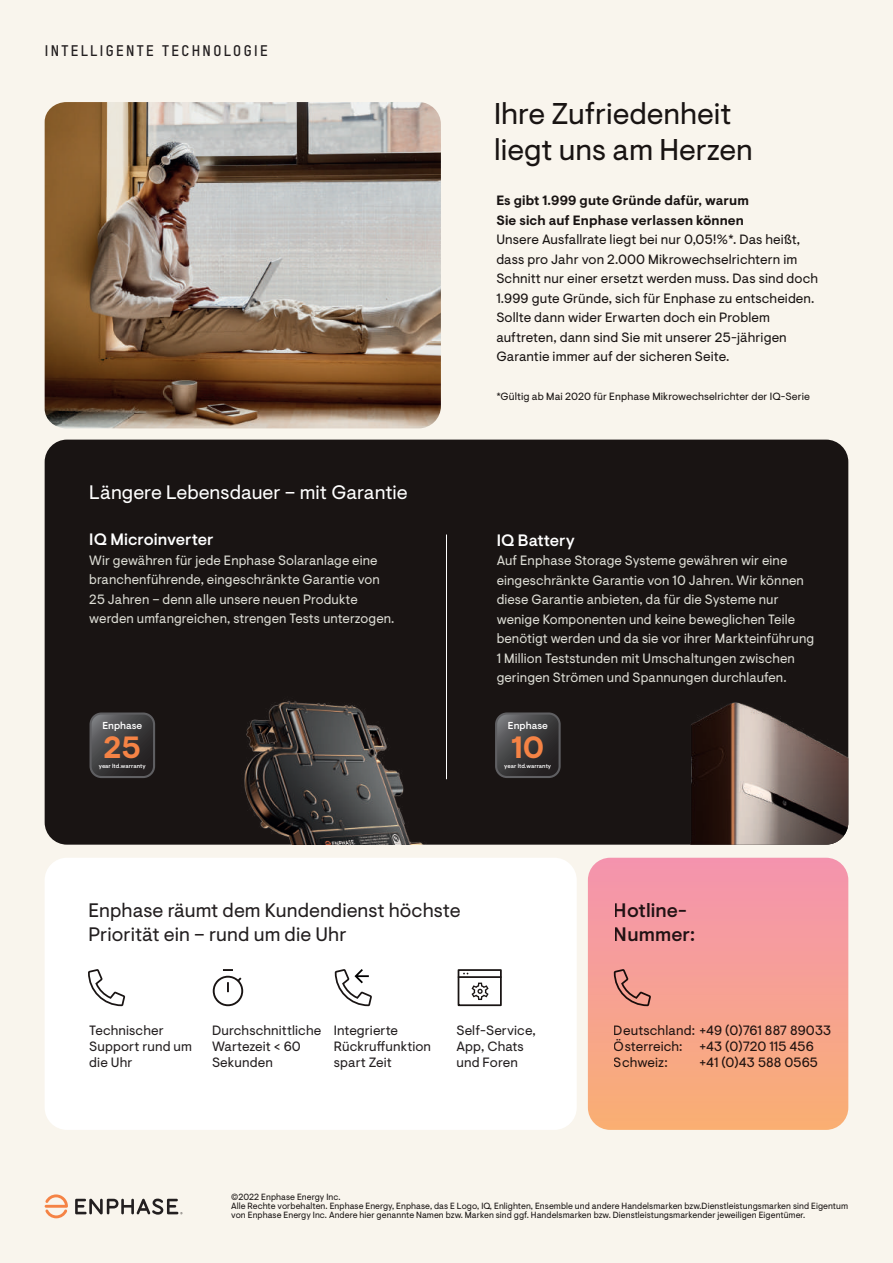
<style>
.page{position:relative;width:893px;height:1263px;background:#f9f5ed}
.page>*{position:absolute;margin:0;border:0;box-sizing:border-box;transform-origin:0 0}
.t1{font:700 30.75px "Enphase Visuelt";color:#f58345}
.t2{font:30px/36px "Enphase Visuelt";color:#191413}
.t3{font:19.5px/23.4px "Enphase Visuelt";letter-spacing:.005em;color:#231f20}
.t4{font:19.5px "Enphase Visuelt";letter-spacing:.005em;color:#fff}
.t5{font:500 19.5px/23.4px "Enphase Visuelt";letter-spacing:.005em;color:#231f20}
.t6{font:500 16.5px "Enphase Visuelt";letter-spacing:.005em;color:#fff}
.t7{font:15px "T Star Pro Bold";letter-spacing:.16em;color:#231f20}
.t8{font:13.5px/19.5px "Enphase Visuelt";letter-spacing:.01em;color:#dcdcd4}
.t9{font:13.5px/19.5px "Enphase Visuelt";letter-spacing:.01em;color:#191413}
.t10{font:13.5px/16.2px "Enphase Visuelt";letter-spacing:.01em;color:#231f20}
.t11{font:700 13.5px/19.5px "Enphase Visuelt";letter-spacing:.01em;color:#191413}
.t12{font:10.5px "Enphase Visuelt";letter-spacing:.01em;color:#191413}
.t13{font:500 10.05px "Enphase Visuelt";color:#fff}
.t14{font:9px/9px "Enphase Visuelt";letter-spacing:.01em;color:#191413}
.t15{font:500 5.85px "Enphase Visuelt";color:#fff}
</style>
<div class="page">
<img style="left:45px;top:102px;width:396px;height:326px">
<svg style="left:588px;top:858px;width:260px;height:272px;background:#f6a192"></svg>
<svg style="left:45px;top:1194px;width:23px;height:24px"></svg>
<svg style="left:75px;top:1198px;width:108px;height:17px"></svg>
<div style="left:45px;top:858px;width:532px;height:272px;background:#fff;border-radius:22px"></div>
<svg style="left:213px;top:969px;width:30px;height:37px"></svg>
<div style="left:458px;top:969px;width:44px;height:37px;border:2px solid #191413"></div>
<hr style="left:458px;top:976px;width:43px;height:2px;background:#191413">
<svg style="left:471px;top:982px;width:18px;height:18px"></svg>
<svg style="left:335px;top:969px;width:37px;height:37px"></svg>
<svg style="left:88px;top:969px;width:37px;height:37px"></svg>
<svg style="left:614px;top:969px;width:37px;height:37px"></svg>
<div style="left:45px;top:440px;width:803px;height:405px;background:#191413;border-radius:22px"></div>
<img style="left:667px;top:702px;width:181px;height:143px">
<svg style="left:93px;top:715px;width:59px;height:60px;background:#3f3e3f"></svg>
<div style="left:90px;top:712px;width:65px;height:66px;border:2px solid #5f5f62;border-radius:11px"></div>
<svg style="left:498px;top:715px;width:60px;height:60px;background:#3f3e3f"></svg>
<div style="left:495px;top:712px;width:66px;height:66px;border:2px solid #5f5f62;border-radius:11px"></div>
<hr style="left:446px;top:534px;width:1px;height:245px;background:#fff">
<img style="left:182px;top:701px;width:256px;height:144px">
<p class="t7" style="left:45px;top:40px;width:224px">INTELLIGENTE TECHNOLOGIE</p>
<h3 class="t4" style="left:89px;top:481px;width:320px">Längere Lebensdauer – mit Garantie</h3>
<p class="t6" style="left:89px;top:530px;width:126px">IQ Microinverter</p>
<p class="t8" style="left:89px;top:551px;width:307px">Wir gewähren für jede Enphase Solaranlage eine branchenführende, eingeschränkte Garantie von 25 Jahren – denn alle unsere neuen Produkte werden umfangreichen, strengen Tests unterzogen.</p>
<p class="t13" style="left:102px;top:720px;width:41px">Enphase</p>
<p class="t15" style="left:99px;top:762px;width:48px">year ltd.warranty</p>
<h1 class="t1" style="left:104px;top:729px;width:39px">25</h1>
<h2 class="t2" style="left:494px;top:97px;width:260px">Ihre Zufriedenheit liegt uns am Herzen</h2>
<p class="t11" style="left:496px;top:192px;width:254px">Es gibt 1.999 gute Gründe dafür, warum<br>Sie sich auf Enphase verlassen können</p>
<p class="t9" style="left:496px;top:230px;width:323px">Unsere Ausfallrate liegt bei nur 0,05!%*. Das heißt, dass pro Jahr von 2.000 Mikrowechselrichtern im Schnitt nur einer ersetzt werden muss. Das sind doch 1.999 gute Gründe, sich für Enphase zu entscheiden.<br>Sollte dann wider Erwarten doch ein Problem auftreten, dann sind Sie mit unserer 25-jährigen Garantie immer auf der sicheren Seite.</p>
<p class="t12" style="left:496px;top:391px;width:315px">*Gültig ab Mai 2020 für Enphase Mikrowechselrichter der IQ-Serie</p>
<p class="t6" style="left:497px;top:530px;width:80px">IQ Battery</p>
<p class="t8" style="left:497px;top:551px;width:319px">Auf Enphase Storage Systeme gewähren wir eine eingeschränkte Garantie von 10 Jahren. Wir können diese Garantie anbieten, da für die Systeme nur wenige Komponenten und keine beweglichen Teile benötigt werden und da sie vor ihrer Markteinführung 1 Million Teststunden mit Umschaltungen zwischen geringen Strömen und Spannungen durchlaufen.</p>
<p class="t13" style="left:508px;top:720px;width:41px">Enphase</p>
<p class="t15" style="left:504px;top:762px;width:48px">year ltd.warranty</p>
<h1 class="t1" style="left:511px;top:729px;width:34px">10</h1>
<h3 class="t3" style="left:88px;top:900px;width:374px">Enphase räumt dem Kundendienst höchste<br>Priorität ein – rund um die Uhr</h3>
<h3 class="t5" style="left:614px;top:900px;width:83px">Hotline-<br>Nummer:</h3>
<p class="t10" style="left:89px;top:1022px;width:104px">Technischer<br>Support rund um die Uhr</p>
<p class="t10" style="left:212px;top:1022px;width:111px">Durchschnittliche<br>Wartezeit &lt; 60<br>Sekunden</p>
<p class="t10" style="left:334px;top:1022px;width:99px">Integrierte<br>Rückruffunktion spart Zeit</p>
<p class="t10" style="left:456px;top:1022px;width:81px">Self-Service,<br>App, Chats und Foren</p>
<p class="t10" style="left:614px;top:1022px;width:219px">Deutschland: +49 (0)761 887 89033<br>Österreich: +43 (0)720 115 456<br>Schweiz:</p>
<p class="t10" style="left:699px;top:1054px;width:120px">+41 (0)43 588 0565</p>
<p class="t14" style="left:231px;top:1193px;width:618px">©2022 Enphase Energy Inc.<br>Alle Rechte vorbehalten. Enphase Energy, Enphase, das E Logo, IQ, Enlighten, Ensemble und andere Handelsmarken bzw.Dienstleistungsmarken sind Eigentum von Enphase Energy Inc. Andere hier genannte Namen bzw. Marken sind ggf. Handelsmarken bzw. Dienstleistungsmarkender jeweiligen Eigentümer.</p>
</div>
